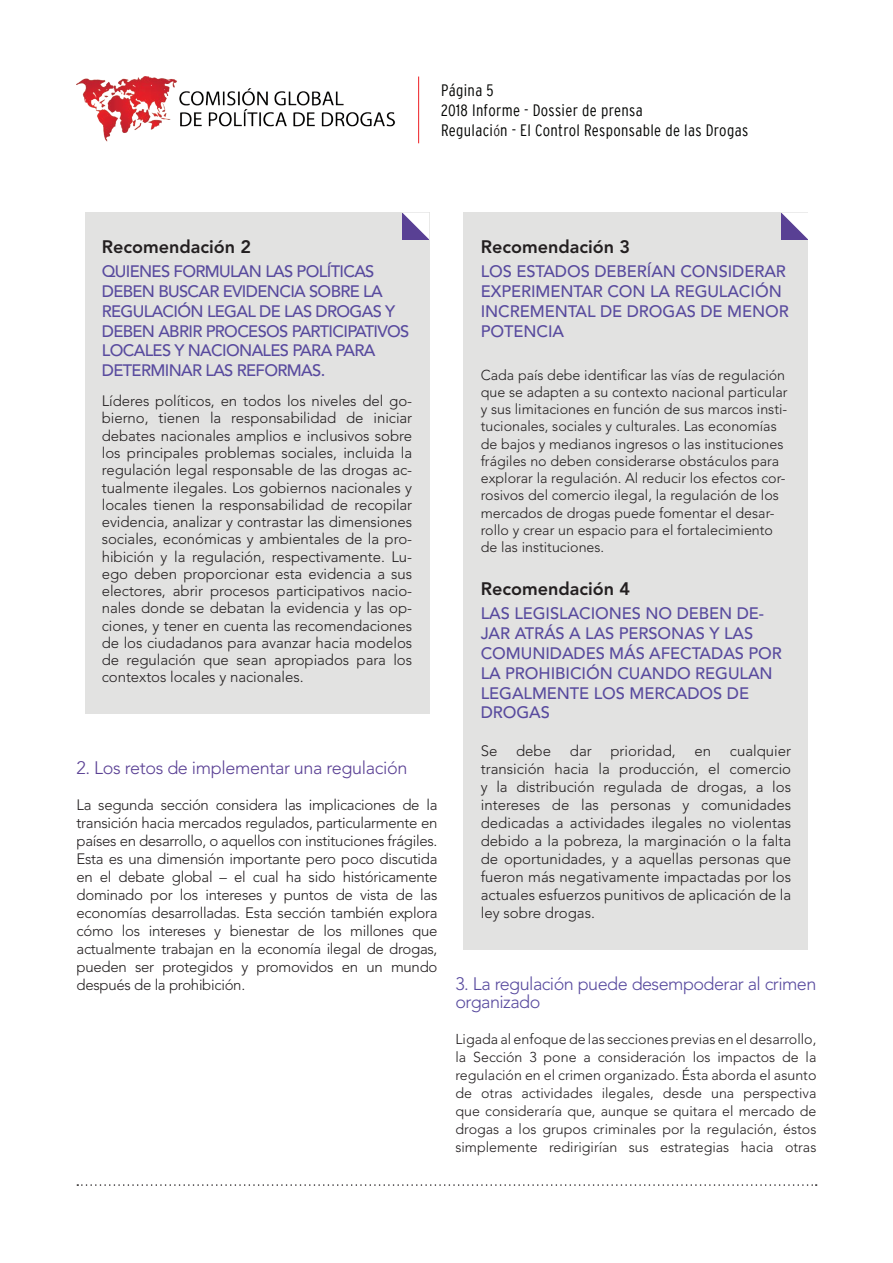
<style>
.page{position:relative;width:893px;height:1263px;background:#fff}
.page>*{position:absolute;margin:0;border:0;box-sizing:border-box;transform-origin:0 0}
.t1{font:300 18px/18px "Avenir LT Pro";letter-spacing:-.03em;color:#584a9e}
.t2{font:800 18px "Avenir LT Pro";color:#231f20}
.t3{font:300 18px "Avenir LT Pro";letter-spacing:-.02em;color:#5a4094}
.t4{font:500 16.5px/19.8px "Avenir LT Pro";letter-spacing:-.005em;color:#584a9e}
.t5{font:500 16.5px/19.8px "Avenir LT Pro";letter-spacing:-.04em;color:#584a9e}
.t6{font:300 condensed 16.5px/19.8px "Interstate";letter-spacing:.02em;color:#040503}
.t7{font:300 15px/18px "Avenir LT Pro";letter-spacing:-.005em;color:#231f20;text-align:justify}
.t8{font:300 14.25px/17.2px "Avenir LT Pro";color:#231f20;text-align:justify}
.s1{font-size:15px;color:#231f20}
</style>
<div class="page">
<div style="left:85px;top:213px;width:344px;height:501px;background:#e2e2e1"></div>
<div style="left:464px;top:213px;width:344px;height:737px;background:#e2e2e1"></div>
<svg style="left:781px;top:213px;width:27px;height:27px"></svg>
<svg style="left:77px;top:1184px;width:740px;height:2px"></svg>
<svg style="left:402px;top:213px;width:27px;height:27px"></svg>
<hr style="left:418px;top:77px;width:1px;height:66px;background:#ee1f23">
<img style="left:77px;top:77px;width:318px;height:65px">
<p class="t6" style="left:441px;top:80px;width:309px">Página 5<br>2018 Informe - Dossier de prensa<br>Regulaci<span class="s1">ó</span>n - El Control Responsable de las Drogas</p>
<p class="t2" style="left:102px;top:236px;width:151px">Recomendación 2</p>
<p class="t5" style="left:102px;top:262px;width:309px">QUIENES FORMULAN LAS POLÍTICAS<br>DEBEN BUSCAR EVIDENCIA SOBRE LA<br>REGULACIÓN LEGAL DE LAS DROGAS Y<br>DEBEN ABRIR PROCESOS PARTICIPATIVOS<br>LOCALES Y NACIONALES PARA PARA<br>DETERMINAR LAS REFORMAS.</p>
<p class="t7" style="left:102px;top:392px;width:312px;line-height:17.2px">Líderes políticos, en todos los niveles del go&shy;bierno, tienen la responsabilidad de iniciar debates nacionales amplios e inclusivos sobre los principales problemas sociales, incluida la regulación legal responsable de las drogas ac&shy;tualmente ilegales. Los gobiernos nacionales y locales tienen la responsabilidad de recopilar evidencia, analizar y contrastar las dimensiones sociales, económicas y ambientales de la pro&shy;hibición y la regulación, respectivamente. Lu&shy;ego deben proporcionar esta evidencia a sus electores, abrir procesos participativos nacio&shy;nales donde se debatan la evidencia y las op&shy;ciones, y tener en cuenta las recomendaciones de los ciudadanos para avanzar hacia modelos de regulación que sean apropiados para los contextos locales y nacionales.</p>
<p class="t3" style="left:77px;top:757px;width:332px">2. Los retos de implementar una regulación</p>
<p class="t7" style="left:77px;top:796px;width:362px">La segunda sección considera las implicaciones de la transición hacia mercados regulados, particularmente en países en desarrollo, o aquellos con instituciones frágiles.<br>Esta es una dimensión importante pero poco discutida en el debate global – el cual ha sido históricamente dominado por los intereses y puntos de vista de las economías desarrolladas. Esta sección también explora cómo los intereses y bienestar de los millones que actualmente trabajan en la economía ilegal de drogas, pueden ser protegidos y promovidos en un mundo después de la prohibición.</p>
<p class="t2" style="left:481px;top:236px;width:151px">Recomendación 3</p>
<p class="t4" style="left:481px;top:262px;width:310px">LOS ESTADOS DEBERÍAN CONSIDERAR<br>EXPERIMENTAR CON LA REGULACIÓN<br>INCREMENTAL DE DROGAS DE MENOR<br>POTENCIA</p>
<p class="t8" style="left:481px;top:366px;width:308px;text-align:left">Cada país debe identificar las vías de regulación que se adapten a su contexto nacional particular y sus limitaciones en función de sus marcos insti&shy;tucionales, sociales y culturales. Las economías de bajos y medianos ingresos o las instituciones frágiles no deben considerarse obstáculos para explorar la regulación. Al reducir los efectos cor&shy;rosivos del comercio ilegal, la regulación de los mercados de drogas puede fomentar el desar&shy;rollo y crear un espacio para el fortalecimiento de las instituciones.</p>
<p class="t2" style="left:481px;top:578px;width:151px">Recomendación 4</p>
<p class="t4" style="left:481px;top:604px;width:303px">LAS LEGISLACIONES NO DEBEN DE-<br>JAR ATRÁS A LAS PERSONAS Y LAS<br>COMUNIDADES MÁS AFECTADAS POR<br>LA PROHIBICIÓN CUANDO REGULAN<br>LEGALMENTE LOS MERCADOS DE<br>DROGAS</p>
<p class="t7" style="left:481px;top:742px;width:312px">Se debe dar prioridad, en cualquier transición hacia la producción, el comercio y la distribución regulada de drogas, a los intereses de las personas y comunidades dedicadas a actividades ilegales no violentas debido a la pobreza, la marginación o la falta de oportunidades, y a aquellas personas que fueron más negativamente impactadas por los actuales esfuerzos punitivos de aplicación de la ley sobre drogas.</p>
<p class="t1" style="left:455px;top:975px;width:362px">3. La regulación puede desempoderar al crimen organizado</p>
<p class="t8" style="left:455px;top:1030px;width:362px;line-height:18px">Ligada al enfoque de las secciones previas en el desarrollo, la Sección 3 pone a consideración los impactos de la regulación en el crimen organizado. Ésta aborda el asunto de otras actividades ilegales, desde una perspectiva que consideraría que, aunque se quitara el mercado de drogas a los grupos criminales por la regulación, éstos simplemente redirigirían sus estrategias hacia otras</p>
</div>
